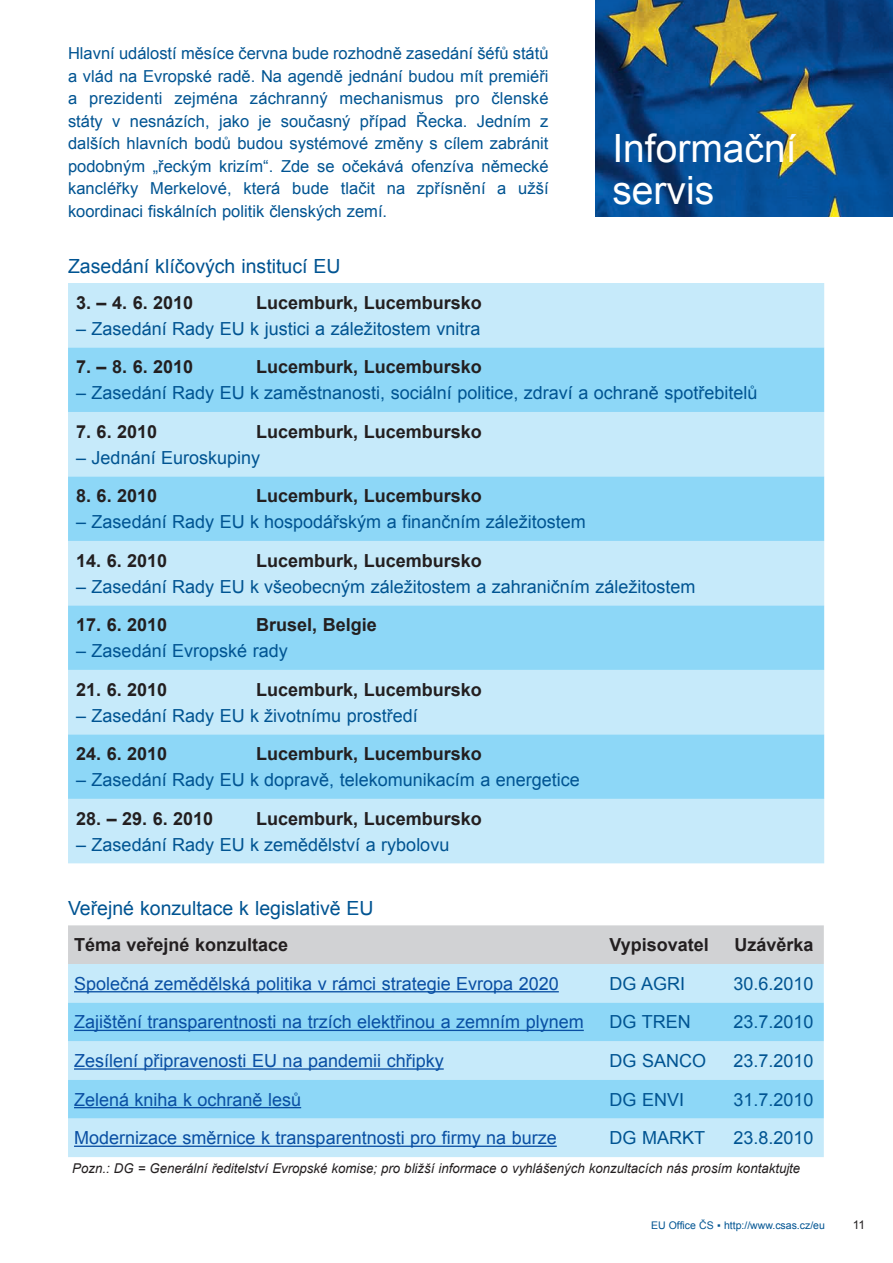
<style>
.page{position:relative;width:893px;height:1263px;background:#fff}
.page>*{position:absolute;margin:0;border:0;box-sizing:border-box;transform-origin:0 0}
.t1{font:39px/42px "Arial";color:#fff}
.t2{font:19.5px "Arial";color:#005492}
.t3{font:18px "Arial";color:#005492}
.t4{font:700 18px "Arial";color:#231f20}
.t5{font:18px "Arial";color:#094fa3}
.t6{font:16.5px/22.5px "Arial";color:#005492;text-align:justify}
.t7{font:italic 13.5px "Arial";color:#231f20}
.t8{font:12px "Arial";color:#231f20}
.t9{font:10.5px "Arial";color:#005492}
</style>
<div class="page">
<div style="left:68px;top:283px;width:756px;height:580px;background:#c6eafa"></div>
<svg style="left:68px;top:347px;width:756px;height:452px;background:#a5dff8"></svg>
<div style="left:68px;top:925px;width:756px;height:39px;background:#d1d2d4"></div>
<div style="left:68px;top:964px;width:756px;height:193px;background:#c6eafa"></div>
<svg style="left:68px;top:1002px;width:756px;height:116px;background:#a0ddf7"></svg>
<hr style="left:74px;top:991px;width:485px;height:1px;background:#094fa3">
<hr style="left:74px;top:1030px;width:510px;height:1px;background:#094fa3">
<hr style="left:74px;top:1068px;width:370px;height:2px;background:#094fa3">
<hr style="left:74px;top:1107px;width:227px;height:1px;background:#094fa3">
<hr style="left:74px;top:1145px;width:483px;height:2px;background:#094fa3">
<img style="left:595px;top:0;width:298px;height:217px">
<p class="t6" style="left:68px;top:42px;width:482px">Hlavní událostí měsíce června bude rozhodně zasedání šéfů států a vlád na Evropské radě. Na agendě jednání budou mít premiéři a prezidenti zejména záchranný mechanismus pro členské státy v nesnázích, jako je současný případ Řecka. Jedním z dalších hlavních bodů budou systémové změny s cílem zabránit podobným „řeckým krizím“. Zde se očekává ofenzíva německé kancléřky Merkelové, která bude tlačit na zpřísnění a užší koordinaci fiskálních politik členských zemí.</p>
<h1 class="t1" style="left:612px;top:128px;width:186px">Informační servis</h1>
<p class="t2" style="left:68px;top:253px;width:274px">Zasedání klíčových institucí EU</p>
<p class="t4" style="left:76px;top:291px;width:119px">3. – 4. 6. 2010</p>
<p class="t4" style="left:256px;top:291px;width:227px">Lucemburk, Lucembursko</p>
<p class="t3" style="left:76px;top:317px;width:406px">– Zasedání Rady EU k justici a záležitostem vnitra</p>
<p class="t4" style="left:76px;top:355px;width:119px">7. – 8. 6. 2010</p>
<p class="t4" style="left:256px;top:355px;width:227px">Lucemburk, Lucembursko</p>
<p class="t3" style="left:76px;top:381px;width:683px">– Zasedání Rady EU k zaměstnanosti, sociální politice, zdraví a ochraně spotřebitelů</p>
<p class="t4" style="left:76px;top:420px;width:83px">7. 6. 2010</p>
<p class="t4" style="left:256px;top:420px;width:227px">Lucemburk, Lucembursko</p>
<p class="t3" style="left:76px;top:446px;width:186px">– Jednání Euroskupiny</p>
<p class="t4" style="left:76px;top:484px;width:83px">8. 6. 2010</p>
<p class="t4" style="left:256px;top:484px;width:227px">Lucemburk, Lucembursko</p>
<p class="t3" style="left:76px;top:510px;width:511px">– Zasedání Rady EU k hospodářským a finančním záležitostem</p>
<p class="t4" style="left:76px;top:549px;width:93px">14. 6. 2010</p>
<p class="t4" style="left:256px;top:549px;width:227px">Lucemburk, Lucembursko</p>
<p class="t3" style="left:76px;top:574px;width:621px">– Zasedání Rady EU k všeobecným záležitostem a zahraničním záležitostem</p>
<p class="t4" style="left:76px;top:613px;width:93px">17. 6. 2010</p>
<p class="t4" style="left:256px;top:613px;width:122px">Brusel, Belgie</p>
<p class="t3" style="left:76px;top:639px;width:213px">– Zasedání Evropské rady</p>
<p class="t4" style="left:76px;top:678px;width:93px">21. 6. 2010</p>
<p class="t4" style="left:256px;top:678px;width:227px">Lucemburk, Lucembursko</p>
<p class="t3" style="left:76px;top:703px;width:343px">– Zasedání Rady EU k životnímu prostředí</p>
<p class="t4" style="left:76px;top:742px;width:93px">24. 6. 2010</p>
<p class="t4" style="left:256px;top:742px;width:227px">Lucemburk, Lucembursko</p>
<p class="t3" style="left:76px;top:768px;width:505px">– Zasedání Rady EU k dopravě, telekomunikacím a energetice</p>
<p class="t4" style="left:76px;top:806px;width:139px">28. – 29. 6. 2010</p>
<p class="t4" style="left:256px;top:806px;width:227px">Lucemburk, Lucembursko</p>
<p class="t3" style="left:76px;top:832px;width:375px">– Zasedání Rady EU k zemědělství a rybolovu</p>
<p class="t2" style="left:68px;top:895px;width:307px">Veřejné konzultace k legislativě EU</p>
<p class="t4" style="left:74px;top:933px;width:216px">Téma veřejné konzultace</p>
<p class="t4" style="left:609px;top:933px;width:101px">Vypisovatel</p>
<p class="t4" style="left:734px;top:933px;width:81px">Uzávěrka</p>
<p class="t5" style="left:74px;top:972px;width:486px">Společná zemědělská politika v rámci strategie Evropa 2020</p>
<p class="t3" style="left:609px;top:972px;width:77px">DG AGRI</p>
<p class="t3" style="left:733px;top:972px;width:82px">30.6.2010</p>
<p class="t5" style="left:74px;top:1010px;width:511px">Zajištění transparentnosti na trzích elektřinou a zemním plynem</p>
<p class="t3" style="left:609px;top:1010px;width:83px">DG TREN</p>
<p class="t3" style="left:733px;top:1010px;width:82px">23.7.2010</p>
<p class="t5" style="left:74px;top:1049px;width:371px">Zesílení připravenosti EU na pandemii chřipky</p>
<p class="t3" style="left:609px;top:1049px;width:98px">DG SANCO</p>
<p class="t3" style="left:733px;top:1049px;width:82px">23.7.2010</p>
<p class="t5" style="left:74px;top:1087px;width:229px">Zelená kniha k ochraně lesů</p>
<p class="t3" style="left:609px;top:1087px;width:76px">DG ENVI</p>
<p class="t3" style="left:733px;top:1087px;width:82px">31.7.2010</p>
<p class="t5" style="left:74px;top:1126px;width:484px">Modernizace směrnice k transparentnosti pro firmy na burze</p>
<p class="t3" style="left:609px;top:1126px;width:97px">DG MARKT</p>
<p class="t3" style="left:733px;top:1126px;width:82px">23.8.2010</p>
<p class="t7" style="left:72px;top:1159px;width:729px">Pozn.: DG = Generální ředitelství Evropské komise; pro bližší informace o vyhlášených konzultacích nás prosím kontaktujte</p>
<p class="t9" style="left:651px;top:1218px;width:175px">EU Office ČS ▪ http://www.csas.cz/eu</p>
<p class="t8" style="left:853px;top:1217px;width:14px">11</p>
</div>
